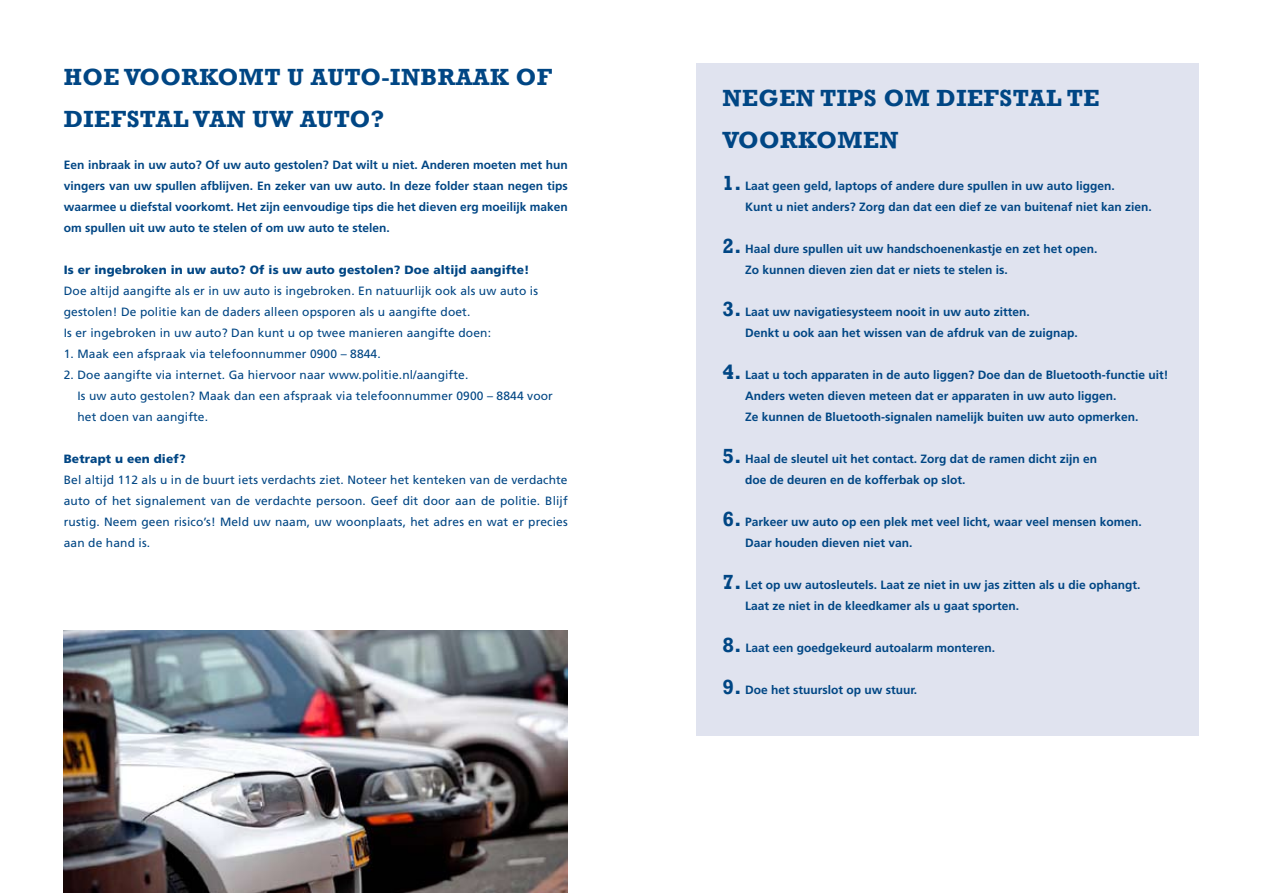
<style>
.page{position:relative;width:1263px;height:893px;background:#fff}
.page>*{position:absolute;margin:0;border:0;box-sizing:border-box;transform-origin:0 0}
.t1{font:700 24px/42px "Rockwell";letter-spacing:.02em;color:#004684}
.t2{font:700 12px/21px "Frutiger LT Std";color:#004684}
.t3{font:12px/21px "Frutiger LT Std";letter-spacing:.01em;color:#004684}
.t4{font:900 12px "Frutiger LT Std";letter-spacing:.01em;color:#004684}
.s1{font-family:"Rockwell";font-size:21px}
</style>
<div class="page">
<div style="left:696px;top:64px;width:502px;height:672px;background:#e0e3ef"></div>
<img style="left:64px;top:631px;width:504px;height:262px">
<h1 class="t1" style="left:64px;top:56px;width:490px">HOE VOORKOMT U AUTO-INBRAAK OF<br>DIEFSTAL VAN UW AUTO?</h1>
<p class="t2" style="left:64px;top:154px;width:505px;text-align:justify">Een inbraak in uw auto? Of uw auto gestolen? Dat wilt u niet. Anderen moeten met hun vingers van uw spullen afblijven. En zeker van uw auto. In deze folder staan negen tips waarmee u diefstal voorkomt. Het zijn eenvoudige tips die het dieven erg moeilijk maken om spullen uit uw auto te stelen of om uw auto te stelen.</p>
<p class="t4" style="left:64px;top:262px;width:467px">Is er ingebroken in uw auto? Of is uw auto gestolen? Doe altijd aangifte!</p>
<p class="t3" style="left:64px;top:280px;width:476px">Doe altijd aangifte als er in uw auto is ingebroken. En natuurlijk ook als uw auto is gestolen! De politie kan de daders alleen opsporen als u aangifte doet.<br>Is er ingebroken in uw auto? Dan kunt u op twee manieren aangifte doen:</p>
<p class="t3" style="left:64px;top:343px;width:318px">1. Maak een afspraak via telefoonnummer 0900 – 8844.</p>
<p class="t3" style="left:77px;top:364px;width:477px;text-indent:-14px">2. Doe aangifte via internet. Ga hiervoor naar www.politie.nl/aangifte.<br>Is uw auto gestolen? Maak dan een afspraak via telefoonnummer 0900 – 8844 voor het doen van aangifte.</p>
<p class="t4" style="left:64px;top:451px;width:123px">Betrapt u een dief?</p>
<p class="t3" style="left:64px;top:469px;width:505px;text-align:justify">Bel altijd 112 als u in de buurt iets verdachts ziet. Noteer het kenteken van de verdachte auto of het signalement van de verdachte persoon. Geef dit door aan de politie. Blijf rustig. Neem geen risico’s! Meld uw naam, uw woonplaats, het adres en wat er precies aan de hand is.</p>
<h1 class="t1" style="left:723px;top:77px;width:378px">NEGEN TIPS OM DIEFSTAL TE<br>VOORKOMEN</h1>
<p class="t2" style="left:745px;top:175px;width:408px;text-indent:-22px"><span class="s1">1.</span> Laat geen geld, laptops of andere dure spullen in uw auto liggen.<br>Kunt u niet anders? Zorg dan dat een dief ze van buitenaf niet kan zien.</p>
<p class="t2" style="left:745px;top:238px;width:354px;text-indent:-22px"><span class="s1">2.</span> Haal dure spullen uit uw handschoenenkastje en zet het open.<br>Zo kunnen dieven zien dat er niets te stelen is.</p>
<p class="t2" style="left:745px;top:301px;width:334px;text-indent:-22px"><span class="s1">3.</span> Laat uw navigatiesysteem nooit in uw auto zitten.<br>Denkt u ook aan het wissen van de afdruk van de zuignap.</p>
<p class="t2" style="left:745px;top:364px;width:425px;text-indent:-22px"><span class="s1">4.</span> Laat u toch apparaten in de auto liggen? Doe dan de Bluetooth-functie uit!<br>Anders weten dieven meteen dat er apparaten in uw auto liggen.<br>Ze kunnen de Bluetooth-signalen namelijk buiten uw auto opmerken.</p>
<p class="t2" style="left:745px;top:448px;width:354px;text-indent:-22px"><span class="s1">5.</span> Haal de sleutel uit het contact. Zorg dat de ramen dicht zijn en doe de deuren en de kofferbak op slot.</p>
<p class="t2" style="left:745px;top:511px;width:398px;text-indent:-22px"><span class="s1">6.</span> Parkeer uw auto op een plek met veel licht, waar veel mensen komen.<br>Daar houden dieven niet van.</p>
<p class="t2" style="left:745px;top:574px;width:397px;text-indent:-22px"><span class="s1">7.</span> Let op uw autosleutels. Laat ze niet in uw jas zitten als u die ophangt.<br>Laat ze niet in de kleedkamer als u gaat sporten.</p>
<p class="t2" style="left:723px;top:637px;width:274px"><span class="s1">8.</span> Laat een goedgekeurd autoalarm monteren.</p>
<p class="t2" style="left:723px;top:679px;width:196px"><span class="s1">9.</span> Doe het stuurslot op uw stuur.</p>
</div>
